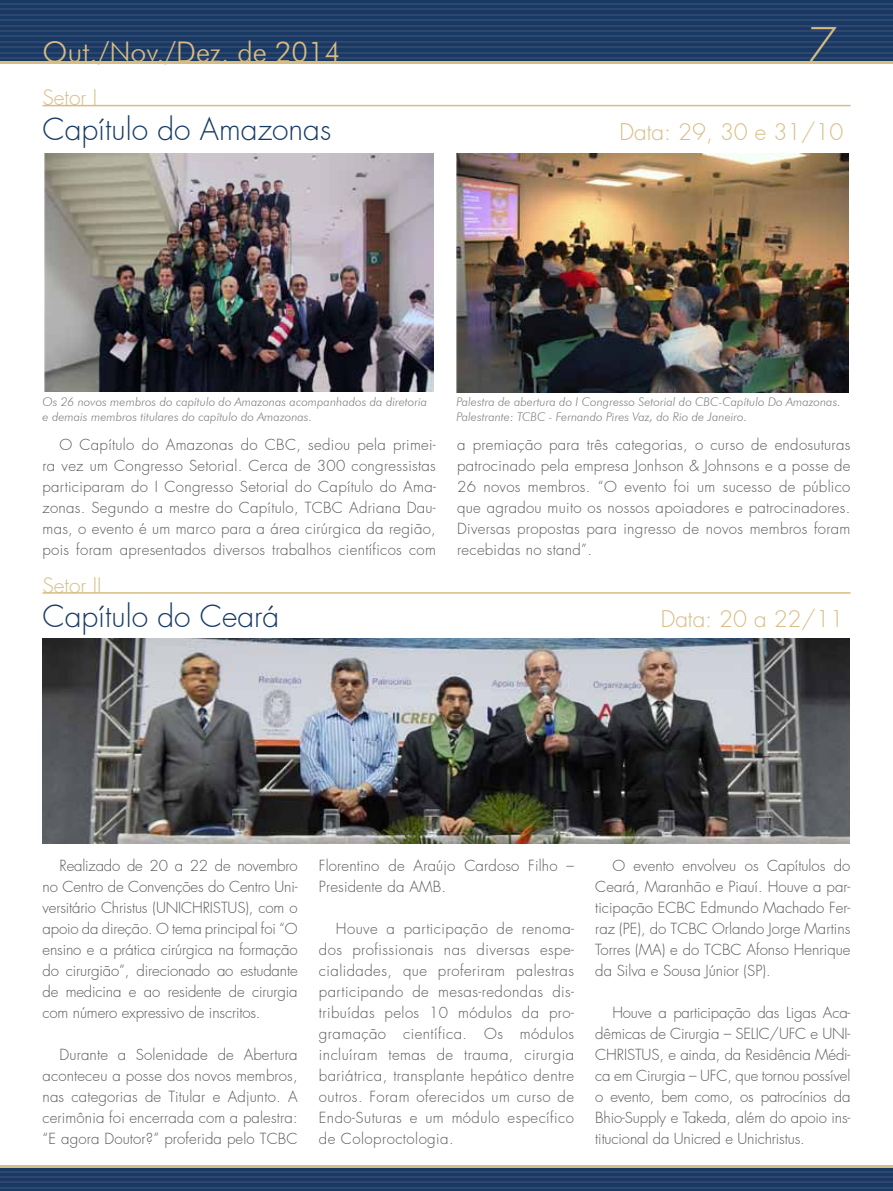
<style>
.page{position:relative;width:893px;height:1191px;background:#fff}
.page>*{position:absolute;margin:0;border:0;box-sizing:border-box;transform-origin:0 0}
.t1{font:300 46.5px "Futura";color:#d8bd82}
.t2{font:300 30px "Futura";color:#173b66}
.t3{font:300 28.5px "Futura BT";color:#d8bd82}
.t4{font:300 22.5px "Futura";color:#d8bd82}
.t5{font:300 21px "Futura";color:#d8bd82}
.t6{font:300 15px/21px "Futura";letter-spacing:.01em;color:#58595b;text-align:justify}
.t7{font:italic 300 12px/15px "Futura BT";color:#808285}
</style>
<div class="page">
<div style="left:0;top:0;width:893px;height:62px;background:#193965"></div>
<hr style="left:0;top:3px;width:893px;height:2px;background:#2f466f">
<hr style="left:0;top:9px;width:893px;height:1px;background:#2f466f">
<hr style="left:0;top:14px;width:893px;height:2px;background:#2f466f">
<hr style="left:0;top:19px;width:893px;height:2px;background:#2f466f">
<hr style="left:0;top:25px;width:893px;height:1px;background:#2f466f">
<hr style="left:0;top:30px;width:893px;height:2px;background:#2f466f">
<hr style="left:0;top:36px;width:893px;height:1px;background:#2f466f">
<hr style="left:0;top:41px;width:893px;height:2px;background:#2f466f">
<hr style="left:0;top:47px;width:893px;height:1px;background:#2f466f">
<hr style="left:0;top:52px;width:893px;height:1px;background:#2f466f">
<hr style="left:0;top:57px;width:893px;height:2px;background:#2f466f">
<hr style="left:0;top:62px;width:893px;height:2px;background:#d8bd82">
<svg style="left:0;top:1167px;width:893px;height:24px;background:#274268"></svg>
<hr style="left:0;top:1187px;width:893px;height:1px;background:#2f466f">
<hr style="left:0;top:1181px;width:893px;height:2px;background:#2f466f">
<hr style="left:0;top:1176px;width:893px;height:1px;background:#2f466f">
<hr style="left:0;top:1170px;width:893px;height:2px;background:#2f466f">
<hr style="left:0;top:1165px;width:893px;height:2px;background:#d8bd82">
<hr style="left:43px;top:105px;width:807px;height:1px;background:#d8bd82">
<hr style="left:43px;top:592px;width:807px;height:1px;background:#d8bd82">
<img style="left:45px;top:153px;width:389px;height:239px">
<img style="left:456px;top:153px;width:393px;height:239px">
<img style="left:43px;top:639px;width:807px;height:204px">
<h3 class="t3" style="left:43px;top:35px;width:300px">Out./Nov./Dez. de 2014</h3>
<h3 class="t5" style="left:43px;top:84px;width:56px">Setor I</h3>
<h1 class="t1" style="left:808px;top:15px;width:30px">7</h1>
<h2 class="t2" style="left:43px;top:110px;width:290px">Capítulo do Amazonas</h2>
<h3 class="t4" style="left:620px;top:117px;width:225px">Data: 29, 30 e 31/10</h3>
<p class="t7" style="left:43px;top:394px;width:386px">Os 26 novos membros do capítulo do Amazonas acompanhados da diretoria e demais membros titulares do capítulo do Amazonas.</p>
<p class="t7" style="left:456px;top:394px;width:386px">Palestra de abertura do I Congresso Setorial do CBC-Capítulo Do Amazonas.<br>Palestrante: TCBC - Fernando Pires Vaz, do Rio de Janeiro.</p>
<p class="t6" style="left:43px;top:434px;width:395px;text-indent:17px">O Capítulo do Amazonas do CBC, sediou pela primei&shy;ra vez um Congresso Setorial. Cerca de 300 congressistas participaram do I Congresso Setorial do Capítulo do Ama&shy;zonas. Segundo a mestre do Capítulo, TCBC Adriana Dau&shy;mas, o evento é um marco para a área cirúrgica da região, pois foram apresentados diversos trabalhos científicos com</p>
<p class="t6" style="left:457px;top:434px;width:395px">a premiação para três categorias, o curso de endosuturas patrocinado pela empresa Jonhson &amp; Johnsons e a posse de 26 novos membros. “O evento foi um sucesso de público que agradou muito os nossos apoiadores e patrocinadores.<br>Diversas propostas para ingresso de novos membros foram recebidas no stand”.</p>
<h3 class="t5" style="left:43px;top:571px;width:61px">Setor II</h3>
<h2 class="t2" style="left:43px;top:597px;width:238px">Capítulo do Ceará</h2>
<h3 class="t4" style="left:661px;top:604px;width:185px">Data: 20 a 22/11</h3>
<p class="t6" style="left:43px;top:854px;width:257px;text-indent:17px">Realizado de 20 a 22 de novembro no Centro de Convenções do Centro Uni&shy;versitário Christus (UNICHRISTUS), com o apoio da direção. O tema principal foi “O ensino e a prática cirúrgica na formação do cirurgião”, direcionado ao estudante de medicina e ao residente de cirurgia com número expressivo de inscritos.</p>
<p class="t6" style="left:43px;top:1044px;width:257px;text-indent:17px">Durante a Solenidade de Abertura aconteceu a posse dos novos membros, nas categorias de Titular e Adjunto. A cerimônia foi encerrada com a palestra: “E agora Doutor?” proferida pelo TCBC</p>
<p class="t6" style="left:319px;top:854px;width:257px">Florentino de Araújo Cardoso Filho –<br>Presidente da AMB.</p>
<p class="t6" style="left:319px;top:918px;width:257px;text-indent:17px">Houve a participação de renoma&shy;dos profissionais nas diversas espe&shy;cialidades, que proferiram palestras participando de mesas-redondas dis&shy;tribuídas pelos 10 módulos da pro&shy;gramação científica. Os módulos incluíram temas de trauma, cirurgia bariátrica, transplante hepático dentre outros. Foram oferecidos um curso de Endo-Suturas e um módulo específico de Coloproctologia.</p>
<p class="t6" style="left:595px;top:854px;width:257px;text-indent:17px">O evento envolveu os Capítulos do Ceará, Maranhão e Piauí. Houve a par&shy;ticipação ECBC Edmundo Machado Fer&shy;raz (PE), do TCBC Orlando Jorge Martins Torres (MA) e do TCBC Afonso Henrique da Silva e Sousa Júnior (SP).</p>
<p class="t6" style="left:595px;top:1002px;width:257px;text-indent:17px">Houve a participação das Ligas Aca&shy;dêmicas de Cirurgia – SELIC/UFC e UNI-CHRISTUS, e ainda, da Residência Médi&shy;ca em Cirurgia – UFC, que tornou possível o evento, bem como, os patrocínios da Bhio-Supply e Takeda, além do apoio ins&shy;titucional da Unicred e Unichristus.</p>
</div>
